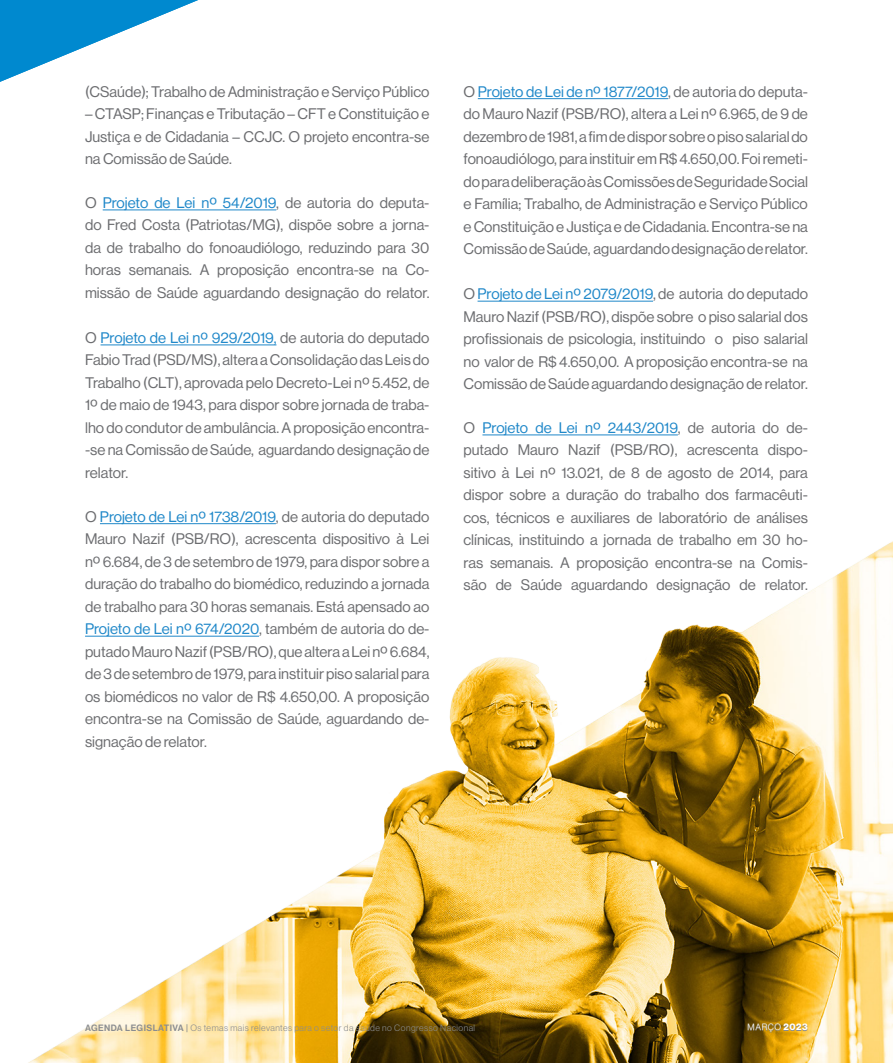
<style>
.page{position:relative;width:893px;height:1063px;background:#fff}
.page>*{position:absolute;margin:0;border:0;box-sizing:border-box;transform-origin:0 0}
.t1{font:15px/22.5px "N Haas Grotesk DS Pro 55 Rg";color:#6c6d70;text-align:justify}
.t2{font:9px "N Haas Grotesk DS Pro 45 Lt";letter-spacing:.05em;color:#8a8c8f}
.t3{font:9px "N Haas Grotesk DS Pro 45 Lt";letter-spacing:.065em;color:#fff}
.s1{color:#2088c9}
.s2{font-family:"N Haas Grotesk DS Pro 65 Md"}
.s3{font-family:"N Haas Grotesk DS Pro 75 Bd"}
</style>
<div class="page">
<img style="left:28px;top:434px;width:865px;height:629px">
<hr style="left:103px;top:210px;width:173px;height:1px;background:#2088c9">
<hr style="left:101px;top:345px;width:175px;height:1px;background:#2088c9">
<hr style="left:100px;top:523px;width:176px;height:1px;background:#2088c9">
<hr style="left:85px;top:636px;width:174px;height:1px;background:#2088c9">
<hr style="left:478px;top:98px;width:190px;height:1px;background:#2088c9">
<hr style="left:478px;top:301px;width:175px;height:1px;background:#2088c9">
<hr style="left:482px;top:435px;width:196px;height:1px;background:#2088c9">
<svg style="left:0;top:0;width:198px;height:82px"></svg>
<p class="t1" style="left:85px;top:80px;width:346px">(CSaúde); Trabalho de Administração e Serviço Público</p>
<p class="t1" style="left:85px;top:103px;width:346px">– CTASP; Finanças e Tributação – CFT e Constituição e Justiça e de Cidadania – CCJC. O projeto encontra-se na Comissão de Saúde.</p>
<p class="t1" style="left:85px;top:192px;width:346px">O <span class="s1">Projeto de Lei nº 54/2019</span>, de autoria do deputa&shy;do Fred Costa (Patriotas/MG), dispõe sobre a jorna&shy;da de trabalho do fonoaudiólogo, reduzindo para 30 horas semanais. A proposição encontra-se na Co&shy;missão de Saúde aguardando designação do relator.</p>
<p class="t1" style="left:85px;top:327px;width:346px">O <span class="s1">Projeto de Lei nº 929/2019,</span> de autoria do deputado Fabio Trad (PSD/MS), altera a Consolidação das Leis do Trabalho (CLT), aprovada pelo Decreto-Lei nº 5.452, de 1º de maio de 1943, para dispor sobre jornada de traba&shy;lho do condutor de ambulância. A proposição encontra--se na Comissão de Saúde, aguardando designação de relator.</p>
<p class="t1" style="left:85px;top:505px;width:346px">O <span class="s1">Projeto de Lei nº 1738/2019</span>, de autoria do deputado Mauro Nazif (PSB/RO), acrescenta dispositivo à Lei nº 6.684, de 3 de setembro de 1979, para dispor sobre a duração do trabalho do biomédico, reduzindo a jornada de trabalho para 30 horas semanais. Está apensado ao <span class="s1">Projeto de Lei nº 674/2020</span>, também de autoria do de&shy;putado Mauro Nazif (PSB/RO), que altera a Lei nº 6.684, de 3 de setembro de 1979, para instituir piso salarial para os biomédicos no valor de R$ 4.650,00. A proposição encontra-se na Comissão de Saúde, aguardando de&shy;signação de relator.</p>
<p class="t1" style="left:463px;top:80px;width:346px">O <span class="s1">Projeto de Lei de nº 1877/2019</span>, de autoria do deputa&shy;do Mauro Nazif (PSB/RO), altera a Lei nº 6.965, de 9 de dezembro de 1981, a fim de dispor sobre o piso salarial do fonoaudiólogo, para instituir em R$ 4.650,00. Foi remeti&shy;do para deliberação às Comissões de Seguridade Social e Família; Trabalho, de Administração e Serviço Público e Constituição e Justiça e de Cidadania. Encontra-se na Comissão de Saúde, aguardando designação de relator.</p>
<p class="t1" style="left:463px;top:283px;width:346px">O <span class="s1">Projeto de Lei nº 2079/2019</span>, de autoria do deputado Mauro Nazif (PSB/RO), dispõe sobre o piso salarial dos profissionais de psicologia, instituindo o piso salarial no valor de R$ 4.650,00. A proposição encontra-se na Comissão de Saúde aguardando designação de relator.</p>
<p class="t1" style="left:463px;top:417px;width:346px">O <span class="s1">Projeto de Lei nº 2443/2019</span>, de autoria do de&shy;putado Mauro Nazif (PSB/RO), acrescenta dispo&shy;sitivo à Lei nº 13.021, de 8 de agosto de 2014, para dispor sobre a duração do trabalho dos farmacêuti&shy;cos, técnicos e auxiliares de laboratório de análises clínicas, instituindo a jornada de trabalho em 30 ho&shy;ras semanais. A proposição encontra-se na Comis&shy;são de Saúde aguardando designação de relator.</p>
<p class="t2" style="left:85px;top:1022px;width:392px"><span class="s2">AGENDA LEGISLATIVA |</span> Os temas mais relevantes para o setor da saúde no Congresso Nacional</p>
<p class="t3" style="left:747px;top:1022px;width:62px">MARÇO <span class="s3">2023</span></p>
</div>
